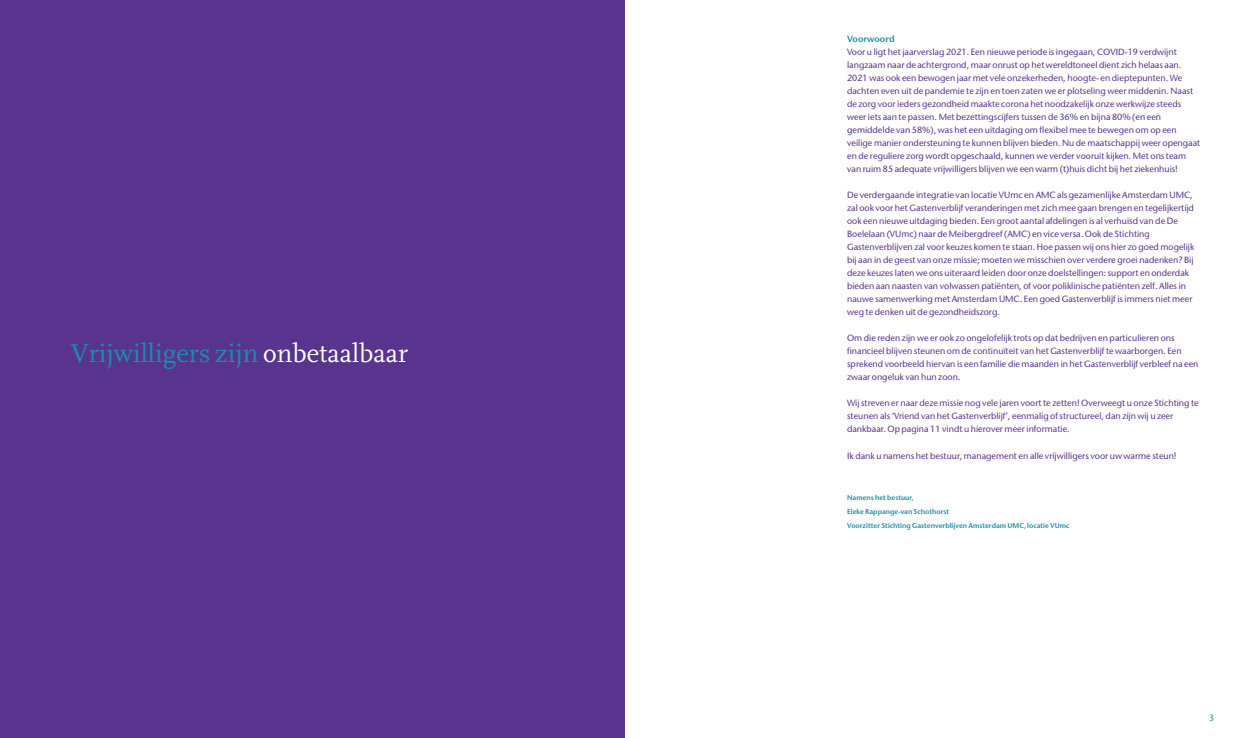
<style>
.page{position:relative;width:1248px;height:738px;background:#fff}
.page>*{position:absolute;margin:0;border:0;box-sizing:border-box;transform-origin:0 0}
.t1{font:27px "FF Scala";color:#1c8caa}
.t2{font:9px/13px "Stone Sans";color:#58348f}
.t3{font:600 9px "Stone Sans";color:#1c8caa}
.t4{font:9px "Stone Sans";color:#1c8caa}
.t5{font:600 7px/14px "Stone Sans";color:#1c8caa}
.s1{color:#fff}
</style>
<div class="page">
<div style="left:0;top:0;width:624px;height:737px;background:#58348f"></div>
<h1 class="t1" style="left:71px;top:338px;width:339px">Vrijwilligers zijn <span class="s1">onbetaalbaar</span></h1>
<p class="t3" style="left:847px;top:33px;width:49px">Voorwoord</p>
<p class="t2" style="left:847px;top:45px;width:355px">Voor u ligt het jaarverslag 2021. Een nieuwe periode is ingegaan, COVID-19 verdwijnt langzaam naar de achtergrond, maar onrust op het wereldtoneel dient zich helaas aan.<br>2021 was ook een bewogen jaar met vele onzekerheden, hoogte- en dieptepunten. We dachten even uit de pandemie te zijn en toen zaten we er plotseling weer middenin. Naast de zorg voor ieders gezondheid maakte corona het noodzakelijk onze werkwijze steeds weer iets aan te passen. Met bezettingscijfers tussen de 36% en bijna 80% (en een gemiddelde van 58%), was het een uitdaging om flexibel mee te bewegen om op een veilige manier ondersteuning te kunnen blijven bieden. Nu de maatschappij weer opengaat en de reguliere zorg wordt opgeschaald, kunnen we verder vooruit kijken. Met ons team van ruim 85 adequate vrijwilligers blijven we een warm (t)huis dicht bij het ziekenhuis!</p>
<p class="t2" style="left:847px;top:188px;width:349px">De verdergaande integratie van locatie VUmc en AMC als gezamenlijke Amsterdam UMC, zal ook voor het Gastenverblijf veranderingen met zich mee gaan brengen en tegelijkertijd ook een nieuwe uitdaging bieden. Een groot aantal afdelingen is al verhuisd van de De Boelelaan (VUmc) naar de Meibergdreef (AMC) en vice versa. Ook de Stichting Gastenverblijven zal voor keuzes komen te staan. Hoe passen wij ons hier zo goed mogelijk bij aan in de geest van onze missie; moeten we misschien over verdere groei nadenken? Bij deze keuzes laten we ons uiteraard leiden door onze doelstellingen: support en onderdak bieden aan naasten van volwassen patiënten, of voor poliklinische patiënten zelf. Alles in nauwe samenwerking met Amsterdam UMC. Een goed Gastenverblijf is immers niet meer weg te denken uit de gezondheidszorg.</p>
<p class="t2" style="left:847px;top:331px;width:353px">Om die reden zijn we er ook zo ongelofelijk trots op dat bedrijven en particulieren ons financieel blijven steunen om de continuïteit van het Gastenverblijf te waarborgen. Een sprekend voorbeeld hiervan is een familie die maanden in het Gastenverblijf verbleef na een zwaar ongeluk van hun zoon.</p>
<p class="t2" style="left:847px;top:396px;width:353px">Wij streven er naar deze missie nog vele jaren voort te zetten! Overweegt u onze Stichting te steunen als ‘Vriend van het Gastenverblijf’, eenmalig of structureel, dan zijn wij u zeer dankbaar. Op pagina 11 vindt u hierover meer informatie.</p>
<p class="t2" style="left:847px;top:448px;width:331px">Ik dank u namens het bestuur, management en alle vrijwilligers voor uw warme steun!</p>
<p class="t5" style="left:847px;top:489px;width:224px">Namens het bestuur,<br>Eleke Rappange-van Schothorst<br>Voorzitter Stichting Gastenverblijven Amsterdam UMC, locatie VUmc</p>
<p class="t4" style="left:1208px;top:711px;width:7px">3</p>
</div>
